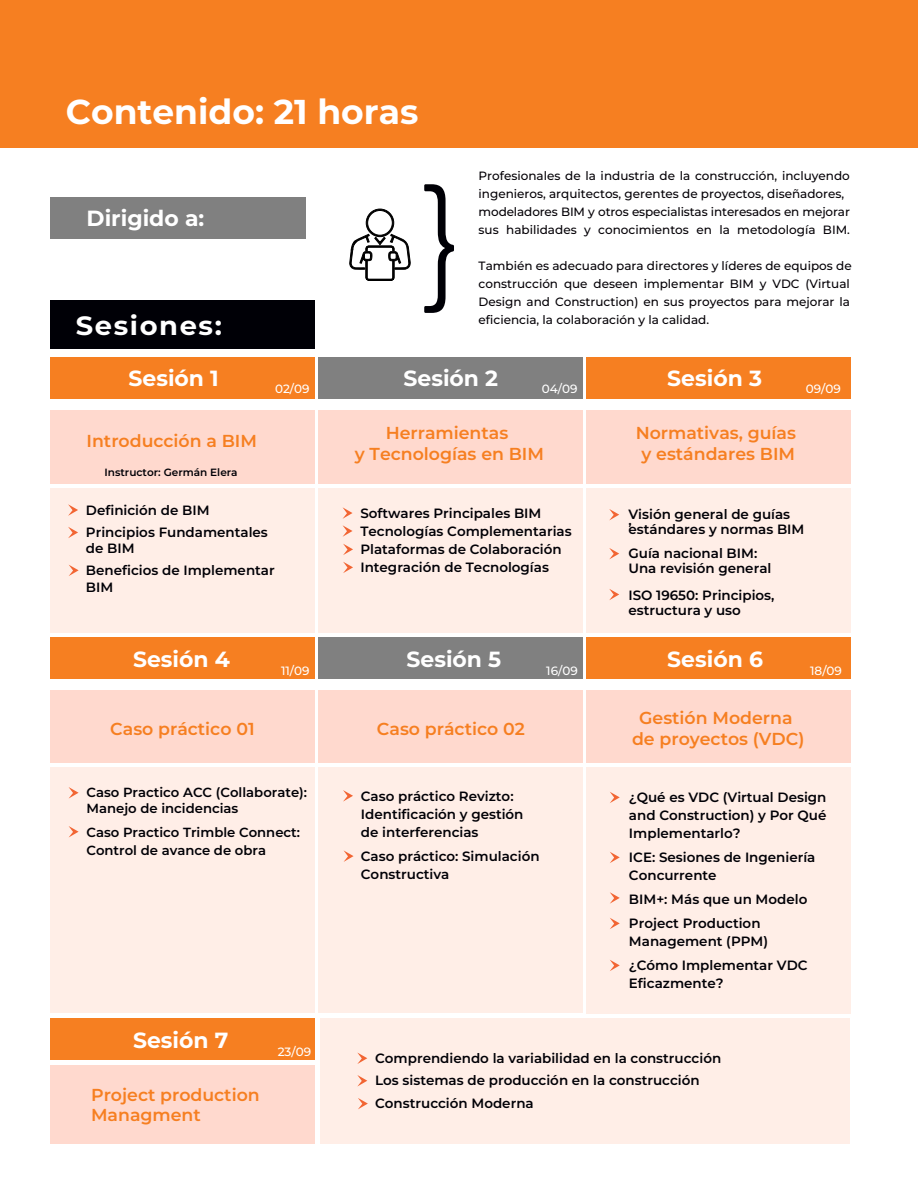
<style>
.page{position:relative;width:918px;height:1191px;background:#fff}
.page>*{position:absolute;margin:0;border:0;box-sizing:border-box;transform-origin:0 0}
.t1{font:700 34.5px "Montserrat";color:#fff}
.t2{font:700 26.4px "Montserrat";letter-spacing:.06em;color:#fff}
.t3{font:700 21.9px "Montserrat";color:#fff}
.t4{font:600 17.4px/20.9px "Montserrat";color:#f67f21;text-align:center}
.t5{font:600 13.5px/18px "Montserrat";color:#000006}
.t6{font:600 13.2px/15.9px "Montserrat";color:#000006}
.t7{font:500 12px/18px "Montserrat";color:#040006}
.t8{font:500 12px "Montserrat";color:#fff}
.t9{font:600 10.5px "Montserrat";color:#000006}
</style>
<div class="page">
<div style="left:51px;top:300px;width:264px;height:49px;background:#000006"></div>
<div style="left:0;top:0;width:918px;height:148px;background:#f67f21"></div>
<div style="left:51px;top:488px;width:264px;height:144px;background:#ffeee7"></div>
<div style="left:51px;top:410px;width:264px;height:74px;background:#ffd9ce"></div>
<div style="left:319px;top:410px;width:264px;height:74px;background:#ffd9ce"></div>
<div style="left:586px;top:410px;width:264px;height:74px;background:#ffd9ce"></div>
<svg style="left:349px;top:208px;width:62px;height:73px"></svg>
<div style="left:51px;top:358px;width:264px;height:41px;background:#f67f21"></div>
<div style="left:51px;top:198px;width:255px;height:41px;background:#808080"></div>
<div style="left:319px;top:358px;width:264px;height:41px;background:#808080"></div>
<div style="left:586px;top:358px;width:264px;height:41px;background:#f67f21"></div>
<div style="left:319px;top:488px;width:264px;height:144px;background:#ffeee7"></div>
<div style="left:586px;top:488px;width:264px;height:144px;background:#ffeee7"></div>
<div style="left:51px;top:767px;width:264px;height:246px;background:#ffeee7"></div>
<div style="left:51px;top:690px;width:264px;height:73px;background:#ffd9ce"></div>
<div style="left:319px;top:690px;width:264px;height:73px;background:#ffd9ce"></div>
<div style="left:586px;top:690px;width:264px;height:73px;background:#ffd9ce"></div>
<div style="left:51px;top:638px;width:264px;height:41px;background:#f67f21"></div>
<div style="left:319px;top:638px;width:264px;height:41px;background:#808080"></div>
<div style="left:586px;top:638px;width:264px;height:41px;background:#f67f21"></div>
<div style="left:319px;top:767px;width:264px;height:246px;background:#ffeee7"></div>
<div style="left:586px;top:767px;width:264px;height:247px;background:#ffeee7"></div>
<svg style="left:68px;top:504px;width:10px;height:12px"></svg>
<svg style="left:68px;top:527px;width:10px;height:11px"></svg>
<svg style="left:69px;top:565px;width:10px;height:11px"></svg>
<svg style="left:609px;top:509px;width:10px;height:11px"></svg>
<svg style="left:609px;top:548px;width:10px;height:11px"></svg>
<svg style="left:609px;top:589px;width:10px;height:11px"></svg>
<svg style="left:343px;top:507px;width:10px;height:12px"></svg>
<svg style="left:343px;top:525px;width:10px;height:12px"></svg>
<svg style="left:343px;top:562px;width:10px;height:11px"></svg>
<svg style="left:343px;top:544px;width:10px;height:11px"></svg>
<svg style="left:69px;top:787px;width:10px;height:12px"></svg>
<svg style="left:69px;top:826px;width:10px;height:11px"></svg>
<svg style="left:610px;top:960px;width:10px;height:11px"></svg>
<svg style="left:610px;top:918px;width:10px;height:11px"></svg>
<svg style="left:610px;top:892px;width:10px;height:12px"></svg>
<svg style="left:610px;top:852px;width:10px;height:11px"></svg>
<svg style="left:610px;top:792px;width:10px;height:11px"></svg>
<svg style="left:343px;top:790px;width:10px;height:12px"></svg>
<svg style="left:344px;top:850px;width:10px;height:12px"></svg>
<div style="left:320px;top:1018px;width:530px;height:126px;background:#ffeee7"></div>
<div style="left:51px;top:1066px;width:264px;height:78px;background:#ffd9ce"></div>
<div style="left:51px;top:1019px;width:264px;height:41px;background:#f67f21"></div>
<svg style="left:357px;top:1053px;width:10px;height:11px"></svg>
<svg style="left:357px;top:1075px;width:10px;height:12px"></svg>
<svg style="left:358px;top:1098px;width:10px;height:11px"></svg>
<h1 class="t1" style="left:66px;top:87px;width:354px">Contenido: 21 horas</h1>
<h3 class="t3" style="left:87px;top:203px;width:119px">Dirigido a:</h3>
<h2 class="t2" style="left:76px;top:307px;width:148px">Sesiones:</h2>
<p class="t7" style="left:479px;top:166px;width:373px">Profesionales de la industria de la construcción, incluyendo ingenieros, arquitectos, gerentes de proyectos, diseñadores, modeladores BIM y otros especialistas interesados en mejorar sus habilidades y conocimientos en la metodología BIM.</p>
<p class="t7" style="left:479px;top:256px;width:375px">También es adecuado para directores y líderes de equipos de construcción que deseen implementar BIM y VDC (Virtual Design and Construction) en sus proyectos para mejorar la eficiencia, la colaboración y la calidad.</p>
<h3 class="t3" style="left:129px;top:363px;width:92px">Sesión 1</h3>
<h3 class="t3" style="left:404px;top:363px;width:96px">Sesión 2</h3>
<h3 class="t3" style="left:667px;top:363px;width:96px">Sesión 3</h3>
<p class="t8" style="left:275px;top:381px;width:36px">02/09</p>
<p class="t8" style="left:542px;top:381px;width:37px">04/09</p>
<p class="t8" style="left:806px;top:381px;width:37px">09/09</p>
<p class="t4" style="left:87px;top:430px;width:172px">Introducción a BIM</p>
<p class="t4" style="left:355px;top:422px;width:191px">Herramientas<br>y Tecnologías en BIM</p>
<p class="t4" style="left:636px;top:422px;width:162px">Normativas, guías y estándares BIM</p>
<p class="t9" style="left:105px;top:465px;width:135px">Instructor: Germán Elera</p>
<p class="t5" style="left:86px;top:498px;width:183px;line-height:22.2px">Definición de BIM<br>Principios Fundamentales</p>
<p class="t5" style="left:86px;top:537px;width:190px;line-height:22.2px">de BIM<br>Beneficios de Implementar</p>
<p class="t5" style="left:86px;top:577px;width:29px">BIM</p>
<p class="t5" style="left:360px;top:504px;width:213px">Softwares Principales BIM<br>Tecnologías Complementarias<br>Plataformas de Colaboración<br>Integración de Tecnologías</p>
<p class="t5" style="left:628px;top:504px;width:163px">Visión general de guías</p>
<p class="t5" style="left:628px;top:510px;width:5px">,</p>
<p class="t5" style="left:628px;top:516px;width:178px;line-height:24px">estándares y normas BIM<br>Guía nacional BIM:</p>
<p class="t5" style="left:628px;top:554px;width:148px;line-height:27px">Una revisión general<br>ISO 19650: Principios,</p>
<p class="t5" style="left:628px;top:600px;width:114px">estructura y uso</p>
<h3 class="t3" style="left:133px;top:643px;width:98px">Sesión 4</h3>
<h3 class="t3" style="left:407px;top:643px;width:96px">Sesión 5</h3>
<h3 class="t3" style="left:667px;top:643px;width:97px">Sesión 6</h3>
<p class="t8" style="left:281px;top:662px;width:30px">11/09</p>
<p class="t8" style="left:546px;top:662px;width:33px">16/09</p>
<p class="t8" style="left:810px;top:662px;width:33px">18/09</p>
<p class="t4" style="left:110px;top:717px;width:146px">Caso práctico 01</p>
<p class="t6" style="left:86px;top:784px;width:222px">Caso Practico ACC (Collaborate):<br>Manejo de incidencias</p>
<p class="t6" style="left:86px;top:823px;width:215px;line-height:17.7px">Caso Practico Trimble Connect:<br>Control de avance de obra</p>
<h3 class="t3" style="left:133px;top:1024px;width:97px">Sesión 7</h3>
<p class="t4" style="left:91px;top:1083px;width:170px;text-align:left">Project production<br>Managment</p>
<p class="t8" style="left:278px;top:1043px;width:35px">23/09</p>
<p class="t4" style="left:377px;top:718px;width:149px">Caso práctico 02</p>
<p class="t4" style="left:632px;top:707px;width:174px">Gestión Moderna de proyectos (VDC)</p>
<p class="t5" style="left:361px;top:786px;width:164px">Caso práctico Revizto:<br>Identificación y gestión de interferencias</p>
<p class="t5" style="left:361px;top:846px;width:180px">Caso práctico: Simulación<br>Constructiva</p>
<p class="t5" style="left:629px;top:787px;width:199px;text-align:justify">¿Qué es VDC (Virtual Design and Construction) y Por Qué Implementarlo?</p>
<p class="t5" style="left:629px;top:847px;width:188px">ICE: Sesiones de Ingeniería<br>Concurrente</p>
<p class="t5" style="left:629px;top:886px;width:180px;line-height:24px">BIM+: Más que un Modelo<br>Project Production</p>
<p class="t5" style="left:629px;top:928px;width:180px;line-height:24px">Management (PPM) ¿Cómo Implementar VDC</p>
<p class="t5" style="left:629px;top:973px;width:96px">Eficazmente?</p>
<p class="t5" style="left:375px;top:1047px;width:348px;line-height:22.2px">Comprendiendo la variabilidad en la construcción<br>Los sistemas de producción en la construcción<br>Construcción Moderna</p>
</div>
